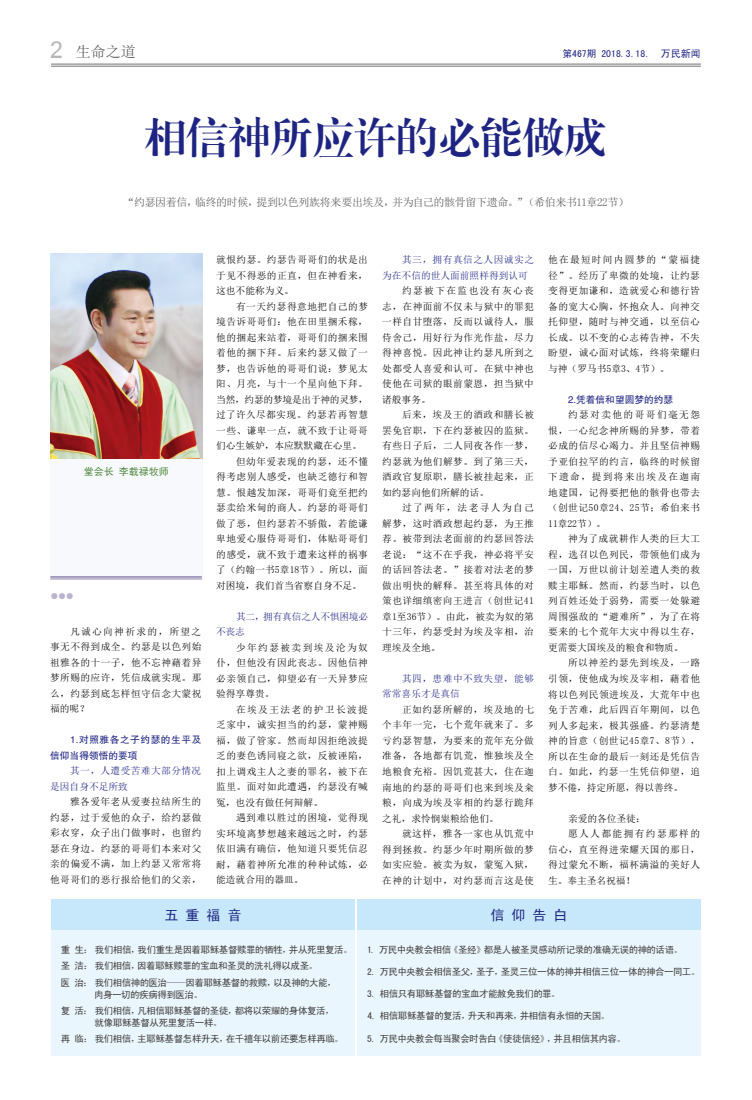
<style>
.page{position:relative;width:752px;height:1100px;background:#fff}
.page>*{position:absolute;margin:0;border:0;box-sizing:border-box;transform-origin:0 0}
.t1{font:42px "CT Biao Song SJ";color:#1e2481}
.t2{font:37px "Kartika";color:#b5b6b6}
.t3{font:15px "N Sim Sun";color:#5a5757}
.t4{font:14px "Sim Hei";color:#1e2481}
.t5{font:11px "Sim Sun";letter-spacing:-.035em;color:#5a5757}
.t6{font:10px "Sim Hei";color:#4a8638}
.t7{font:9.8px "Sim Hei";color:#1e2481}
.t8{font:9.7px/15.5px "Sim Sun";letter-spacing:.045em;color:#000;text-align:justify}
.t9{font:9.7px/15.5px "N Sim Sun";color:#1e2481}
.t10{font:9.7px "Sim Sun";color:#000}
.t11{font:9.7px/15.5px "FZHTK GBK1 0";letter-spacing:.055em;color:#1e2481}
.t12{font:9.7px/15.5px "N Sim Sun";letter-spacing:.045em;color:#1e2481}
.t13{font:9.7px/15.5px "N Sim Sun";letter-spacing:.05em;color:#1e2481}
.t14{font:9.7px "Sim Sun";letter-spacing:.01em;color:#000}
.t15{font:9.7px "Sim Sun";letter-spacing:-.025em;color:#000}
.t16{font:9.7px "FZHTK GBK1 0";color:#1e2481}
.t17{font:9.7px "Sim Sun";letter-spacing:.145em;color:#000}
.t18{font:9.7px "Sim Sun";letter-spacing:-.005em;color:#000}
.t19{font:9.5px/12px "Sim Hei";letter-spacing:-.045em;color:#3f3b3a}
.t20{font:8px "Sim Hei";color:#bcb3ce}
.s1{font-size:10px}
</style>
<div class="page">
<div style="left:357px;top:899px;width:343px;height:30px;background:#c7e8fa"></div>
<div style="left:357px;top:929px;width:343px;height:126px;background:#eaf6fd"></div>
<div style="left:51px;top:899px;width:303px;height:30px;background:#c7e8fa"></div>
<div style="left:51px;top:929px;width:303px;height:126px;background:#eaf6fd"></div>
<hr style="left:51px;top:64px;width:649px;height:1px;background:#727171">
<hr style="left:51px;top:66px;width:649px;height:1px;background:#727171">
<div style="left:51px;top:254px;width:152px;height:326px;background:#f8f9fc"></div>
<hr style="left:50px;top:576px;width:152px;height:2px;background:#9083ad">
<hr style="left:50px;top:579px;width:152px;height:1px;background:#9083ad">
<img style="left:50px;top:254px;width:152px;height:204px">
<h2 class="t2" style="left:50px;top:32px;width:14px">2</h2>
<h3 class="t3" style="left:76px;top:44px;width:61px">生命之道</h3>
<p class="t7" style="left:562px;top:49px;width:140px">第467期 2018.3.18. <span class="s1">万民新闻</span></p>
<h1 class="t1" style="left:144px;top:117px;width:464px">相信神所应许的必能做成</h1>
<p class="t5" style="left:124px;top:197px;width:506px">“约瑟因着信，临终的时候，提到以色列族将来要出埃及，并为自己的骸骨留下遗命。”（希伯来书11章22节）</p>
<p class="t6" style="left:84px;top:466px;width:86px">堂会长 李载禄牧师</p>
<p class="t20" style="left:50px;top:592px;width:25px">●●●</p>
<p class="t8" style="left:50px;top:624px;width:152px;text-indent:20px">凡诚心向神祈求的，所望之事无不得到成全。约瑟是以色列始祖雅各的十一子，他不忘神藉着异梦所赐的应许，凭信成就实现。那么，约瑟到底怎样恒守信念大蒙祝福的呢？</p>
<p class="t11" style="left:50px;top:732px;width:152px;text-indent:20px">1.对照雅各之子约瑟的生平及信仰当得领悟的要项</p>
<p class="t12" style="left:50px;top:763px;width:152px;text-indent:20px">其一，人遭受苦难大部分情况是因自身不足所致</p>
<p class="t8" style="left:50px;top:794px;width:152px;text-indent:20px">雅各爱年老从爱妻拉结所生的约瑟，过于爱他的众子，给约瑟做彩衣穿，众子出门做事时，也留约瑟在身边。约瑟的哥哥们本来对父亲的偏爱不满，加上约瑟又常常将他哥哥们的恶行报给他们的父亲，</p>
<p class="t8" style="left:216px;top:252px;width:153px">就恨约瑟。约瑟告哥哥们的状是出于见不得恶的正直，但在神看来，这也不能称为义。</p>
<p class="t8" style="left:236px;top:299px;width:133px">有一天约瑟得意地把自己的梦</p>
<p class="t8" style="left:216px;top:314px;width:153px">境告诉哥哥们：他在田里捆禾稼，</p>
<p class="t8" style="left:216px;top:330px;width:153px">他的捆起来站着，哥哥们的捆来围</p>
<p class="t8" style="left:216px;top:345px;width:153px">着他的捆下拜。后来约瑟又做了一</p>
<p class="t8" style="left:216px;top:361px;width:153px">梦，也告诉他的哥哥们说：梦见太</p>
<p class="t8" style="left:216px;top:376px;width:153px">阳、月亮，与十一个星向他下拜。</p>
<p class="t15" style="left:216px;top:395px;width:153px">当然，约瑟的梦境是出于神的灵梦，</p>
<p class="t8" style="left:216px;top:407px;width:153px">过了许久尽都实现。约瑟若再智慧</p>
<p class="t8" style="left:216px;top:423px;width:153px">一些、谦卑一点，就不致于让哥哥</p>
<p class="t10" style="left:216px;top:441px;width:147px">们心生嫉妒，本应默默藏在心里。</p>
<p class="t8" style="left:236px;top:454px;width:133px">但幼年爱表现的约瑟，还不懂</p>
<p class="t8" style="left:216px;top:469px;width:153px">得考虑别人感受，也缺乏德行和智</p>
<p class="t8" style="left:216px;top:485px;width:153px">慧。恨越发加深，哥哥们竟至把约</p>
<p class="t8" style="left:216px;top:500px;width:153px">瑟卖给米甸的商人。约瑟的哥哥们</p>
<p class="t8" style="left:216px;top:516px;width:153px">做了恶，但约瑟若不骄傲，若能谦</p>
<p class="t8" style="left:216px;top:531px;width:153px">卑地爱心服侍哥哥们，体贴哥哥们</p>
<p class="t8" style="left:216px;top:547px;width:153px">的感受，就不致于遭来这样的祸事</p>
<p class="t14" style="left:216px;top:565px;width:153px">了（约翰一书5章18节）。所以，面</p>
<p class="t10" style="left:216px;top:581px;width:147px">对困境，我们首当省察自身不足。</p>
<p class="t9" style="left:216px;top:609px;width:153px;text-indent:20px">其二，拥有真信之人不惧困境必不丧志</p>
<p class="t8" style="left:216px;top:640px;width:153px;text-indent:20px">少年约瑟被卖到埃及沦为奴仆，但他没有因此丧志。因他信神必亲领自己，仰望必有一天异梦应验得享尊贵。</p>
<p class="t8" style="left:216px;top:702px;width:153px;text-indent:20px">在埃及王法老的护卫长波提乏家中，诚实担当的约瑟，蒙神赐福，做了管家。然而却因拒绝波提乏的妻色诱同寝之欲，反被诬陷，扣上调戏主人之妻的罪名，被下在监里。面对如此遭遇，约瑟没有喊冤，也没有做任何辩解。</p>
<p class="t8" style="left:216px;top:810px;width:153px;text-indent:20px">遇到难以胜过的困境，觉得现实环境离梦想越来越远之时，约瑟依旧满有确信，他知道只要凭信忍耐，藉着神所允准的种种试炼，必能造就合用的器皿。</p>
<p class="t9" style="left:382px;top:252px;width:153px;text-indent:20px">其三，拥有真信之人因诚实之为在不信的世人面前照样得到认可</p>
<p class="t8" style="left:382px;top:283px;width:153px;text-indent:20px">约瑟被下在监也没有灰心丧志，在神面前不仅未与狱中的罪犯一样自甘堕落，反而以诚待人，服侍舍己，用好行为作光作盐，尽力得神喜悦。因此神让约瑟凡所到之处都受人喜爱和认可。在狱中神也使他在司狱的眼前蒙恩，担当狱中诸般事务。</p>
<p class="t8" style="left:382px;top:407px;width:153px;text-indent:20px">后来，埃及王的酒政和膳长被罢免官职，下在约瑟被囚的监狱。有些日子后，二人同夜各作一梦，约瑟就为他们解梦。到了第三天，酒政官复原职，膳长被挂起来，正如约瑟向他们所解的话。</p>
<p class="t8" style="left:382px;top:500px;width:153px;text-indent:20px">过了两年，法老寻人为自己解梦，这时酒政想起约瑟，为王推荐。被带到法老面前的约瑟回答法老说：“这不在乎我，神必将平安的话回答法老。”接着对法老的梦做出明快的解释。甚至将具体的对策也详细缜密向王进言（创世记41章1至36节）。由此，被卖为奴的第十三年，约瑟受封为埃及宰相，治理埃及全地。</p>
<p class="t13" style="left:382px;top:671px;width:153px;text-indent:20px">其四，患难中不致失望，能够常常喜乐才是真信</p>
<p class="t8" style="left:382px;top:702px;width:153px;text-indent:20px">正如约瑟所解的，埃及地的七个丰年一完，七个荒年就来了。多亏约瑟智慧，为要来的荒年充分做准备，各地都有饥荒，惟独埃及全地粮食充裕。因饥荒甚大，住在迦南地的约瑟的哥哥们也来到埃及籴粮，向成为埃及宰相的约瑟行跪拜之礼，求怜悯粜粮给他们。</p>
<p class="t8" style="left:382px;top:826px;width:153px;text-indent:20px">就这样，雅各一家也从饥荒中得到拯救。约瑟少年时期所做的梦如实应验。被卖为奴，蒙冤入狱，在神的计划中，对约瑟而言这是使</p>
<p class="t8" style="left:548px;top:252px;width:153px">他在最短时间内圆梦的“蒙福捷径”。经历了卑微的处境，让约瑟变得更加谦和，造就爱心和德行皆备的宽大心胸，怀抱众人。向神交托仰望，随时与神交通，以至信心长成。以不变的心志祷告神，不失盼望，诚心面对试炼，终将荣耀归与神（罗马书5章3、4节）。</p>
<p class="t16" style="left:567px;top:394px;width:107px">2.凭着信和望圆梦的约瑟</p>
<p class="t8" style="left:547px;top:407px;width:153px;text-indent:20px">约瑟对卖他的哥哥们毫无怨恨，一心纪念神所赐的异梦，带着必成的信尽心竭力。并且坚信神赐予亚伯拉罕的约言，临终的时候留下遗命，提到将来出埃及在迦南地建国，记得要把他的骸骨也带去（创世记50章24、25节；希伯来书11章22节）。</p>
<p class="t8" style="left:548px;top:531px;width:153px;text-indent:20px">神为了成就耕作人类的巨大工程，选召以色列民，带领他们成为一国，万世以前计划差遣人类的救赎主耶稣。然而，约瑟当时，以色列百姓还处于弱势，需要一处躲避周围强敌的“避难所”，为了在将要来的七个荒年大灾中得以生存，更需要大国埃及的粮食和物质。</p>
<p class="t8" style="left:548px;top:655px;width:153px;text-indent:20px">所以神差约瑟先到埃及，一路引领，使他成为埃及宰相，藉着他将以色列民领进埃及，大荒年中也免于苦难，此后四百年期间，以色列人多起来，极其强盛。约瑟清楚神的旨意（创世记45章7、8节），所以在生命的最后一刻还是凭信告白。如此，约瑟一生凭信仰望，追梦不倦，持定所愿，得以善终。</p>
<p class="t18" style="left:567px;top:813px;width:79px">亲爱的各位圣徒：</p>
<p class="t17" style="left:567px;top:829px;width:133px">愿人人都能拥有约瑟那样的</p>
<p class="t8" style="left:548px;top:841px;width:153px">信心，直至得进荣耀天国的那日，</p>
<p class="t8" style="left:548px;top:857px;width:153px">得过蒙允不断，福杯满溢的美好人</p>
<p class="t8" style="left:548px;top:872px;width:88px">生。奉主圣名祝福！</p>
<h3 class="t4" style="left:164px;top:907px;width:78px">五 重 福 音</h3>
<p class="t19" style="left:61px;top:941px;width:293px;line-height:16px">重 生： 我们相信，我们重生是因着耶稣基督赎罪的牺牲，并从死里复活。圣 洁： 我们相信，因着耶稣赎罪的宝血和圣灵的洗礼得以成圣。</p>
<p class="t19" style="left:94px;top:976px;width:244px;text-indent:-34px">医 治： 我们相信神的医治——因着耶稣基督的救赎，以及神的大能，肉身一切的疾病得到医治。</p>
<p class="t19" style="left:95px;top:1004px;width:241px;text-indent:-34px">复 活： 我们相信，凡相信耶稣基督的圣徒，都将以荣耀的身体复活，就像耶稣基督从死里复活一样。</p>
<p class="t19" style="left:61px;top:1032px;width:284px">再 临： 我们相信，主耶稣基督怎样升天，在千禧年以前还要怎样再临。</p>
<h3 class="t4" style="left:490px;top:907px;width:78px">信 仰 告 白</h3>
<p class="t19" style="left:367px;top:943px;width:317px">1. 万民中央教会相信《圣经》都是人被圣灵感动所记录的准确无误的神的话语。</p>
<p class="t19" style="left:367px;top:966px;width:334px">2. 万民中央教会相信圣父，圣子，圣灵三位一体的神并相信三位一体的神合一同工。</p>
<p class="t19" style="left:367px;top:988px;width:194px">3. 相信只有耶稣基督的宝血才能赦免我们的罪。</p>
<p class="t19" style="left:367px;top:1010px;width:244px">4. 相信耶稣基督的复活，升天和再来，并相信有永恒的天国。</p>
<p class="t19" style="left:367px;top:1032px;width:260px">5. 万民中央教会每当聚会时告白《使徒信经》，并且相信其内容。</p>
</div>
